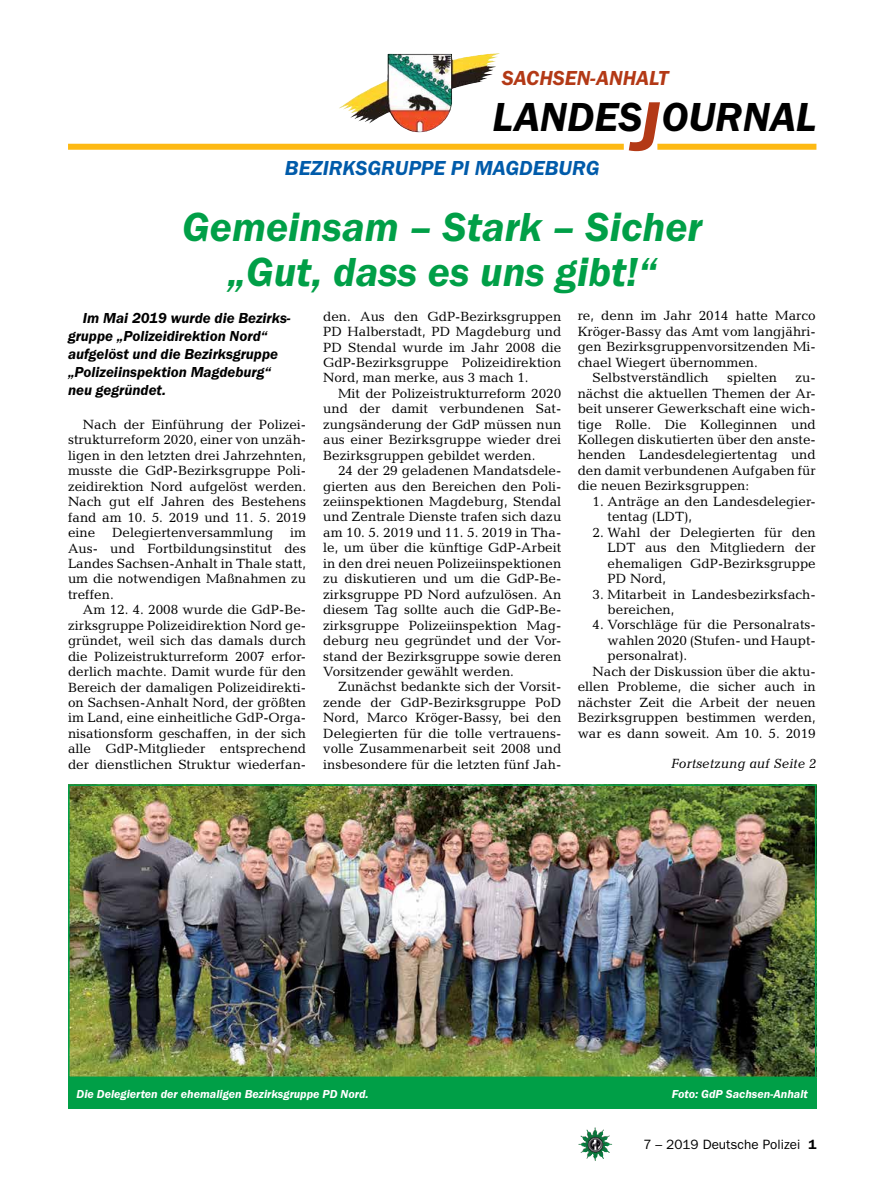
<style>
.page{position:relative;width:893px;height:1191px;background:#fff}
.page>*{position:absolute;margin:0;border:0;box-sizing:border-box;transform-origin:0 0}
.t1{font:italic 600 42px/45px "Franklin Gothic Itc T";color:#009f47;text-align:center}
.t2{font:italic 600 42px "Franklin Gothic Itc T";color:#000}
.t3{font:italic 600 21px "Franklin Gothic Itc T";color:#005baa}
.t4{font:italic 600 21px "Franklin Gothic Itc T";color:#b33916}
.t5{font:italic 600 15px/18px "Franklin Gothic Itc T";color:#000}
.t6{font:13.5px/15.5px "Candida";color:#000;text-align:justify}
.t7{font:13.5px "Franklin Gothic";color:#000}
.t8{font:italic 13.5px "Candida";color:#000}
.t9{font:italic 600 12px "Franklin Gothic Itc T";color:#fff}
.s1{font-size:72px;color:#b33916}
.s2{font-weight:600}
</style>
<div class="page">
<img style="left:578px;top:1127px;width:17px;height:25px">
<img style="left:339px;top:53px;width:158px;height:55px">
<div style="left:657px;top:144px;width:159px;height:6px;background:#fdb913"></div>
<div style="left:68px;top:144px;width:556px;height:6px;background:#fdb913"></div>
<img style="left:71px;top:787px;width:742px;height:288px">
<div style="left:68px;top:784px;width:748px;height:294px;border:2px solid #009f47"></div>
<div style="left:68px;top:1078px;width:748px;height:31px;background:#009f47"></div>
<h2 class="t4" style="left:502px;top:66px;width:168px">SACHSEN-ANHALT</h2>
<h1 class="t2" style="left:492px;top:93px;width:325px">LANDES<span class="s1">J</span>OURNAL</h1>
<h2 class="t3" style="left:285px;top:156px;width:249px">Bezirksgru ppe PI Magdebur</h2>
<h2 class="t3" style="left:586px;top:156px;width:15px">g</h2>
<h1 class="t1" style="left:182px;top:203px;width:522px">Gemeinsam – Stark – Sicher „Gut, dass es uns gibt!“</h1>
<p class="t5" style="left:68px;top:308px;width:224px;text-indent:15px">Im Mai 2019 wurde die Bezirks&shy;gruppe „Polizeidirektion Nord“ aufgelöst und die Bezirksgruppe „Polizeiinspektion Magdeburg“ neu gegründet.</p>
<p class="t6" style="left:68px;top:416px;width:240px;text-indent:15px">Nach der Einführung der Polizei&shy;strukturreform 2020, einer von unzäh&shy;ligen in den letzten drei Jahrzehnten, musste die GdP-Bezirksgruppe Poli&shy;zeidirektion Nord aufgelöst werden.<br>Nach gut elf Jahren des Bestehens fand am 10. 5. 2019 und 11. 5. 2019 eine Delegiertenversammlung im Aus- und Fortbildungsinstitut des Landes Sachsen-Anhalt in Thale statt, um die notwendigen Maßnahmen zu treffen.</p>
<p class="t6" style="left:68px;top:602px;width:240px;text-indent:15px">Am 12. 4. 2008 wurde die GdP-Be&shy;zirksgruppe Polizeidirektion Nord ge&shy;gründet, weil sich das damals durch die Polizeistrukturreform 2007 erfor&shy;derlich machte. Damit wurde für den Bereich der damaligen Polizeidirekti&shy;on Sachsen-Anhalt Nord, der größten im Land, eine einheitliche GdP-Orga&shy;nisationsform geschaffen, in der sich alle GdP-Mitglieder entsprechend der dienstlichen Struktur wiederfan-</p>
<p class="t6" style="left:323px;top:308px;width:240px">den. Aus den GdP-Bezirksgruppen PD Halberstadt, PD Magdeburg und PD Stendal wurde im Jahr 2008 die GdP-Bezirksgruppe Polizeidirektion Nord, man merke, aus 3 mach 1.</p>
<p class="t6" style="left:323px;top:385px;width:240px;text-indent:15px">Mit der Polizeistrukturreform 2020 und der damit verbundenen Sat&shy;zungsänderung der GdP müssen nun aus einer Bezirksgruppe wieder drei Bezirksgruppen gebildet werden.</p>
<p class="t6" style="left:323px;top:463px;width:240px;text-indent:15px">24 der 29 geladenen Mandatsdele&shy;gierten aus den Bereichen den Poli&shy;zeiinspektionen Magdeburg, Stendal und Zentrale Dienste trafen sich dazu am 10. 5. 2019 und 11. 5. 2019 in Tha&shy;le, um über die künftige GdP-Arbeit in den drei neuen Polizeiinspektionen zu diskutieren und um die GdP-Be&shy;zirksgruppe PD Nord aufzulösen. An diesem Tag sollte auch die GdP-Be&shy;zirksgruppe Polizeiinspektion Mag&shy;deburg neu gegründet und der Vor&shy;stand der Bezirksgruppe sowie deren Vorsitzender gewählt werden.</p>
<p class="t6" style="left:323px;top:679px;width:240px;text-indent:15px">Zunächst bedankte sich der Vorsit&shy;zende der GdP-Bezirksgruppe PoD Nord, Marco Kröger-Bassy, bei den Delegierten für die tolle vertrauens&shy;volle Zusammenarbeit seit 2008 und insbesondere für die letzten fünf Jah-</p>
<p class="t6" style="left:578px;top:308px;width:240px">re, denn im Jahr 2014 hatte Marco</p>
<p class="t6" style="left:578px;top:323px;width:240px">Kröger-Bassy das Amt vom langjähri-</p>
<p class="t6" style="left:578px;top:339px;width:240px">gen Bezirksgruppenvorsitzenden Mi-</p>
<p class="t6" style="left:578px;top:354px;width:182px">chael Wiegert übernommen.</p>
<p class="t6" style="left:593px;top:370px;width:118px">Selbstverständlich</p>
<p class="t6" style="left:727px;top:370px;width:52px">spielten</p>
<p class="t6" style="left:578px;top:370px;width:240px;text-indent:218px">zu&shy;nächst die aktuellen Themen der Ar&shy;beit unserer Gewerkschaft eine wich&shy;tige Rolle. Die Kolleginnen und Kollegen diskutierten über den anste&shy;henden Landesdelegiertentag und den damit verbundenen Aufgaben für die neuen Bezirksgruppen:</p>
<p class="t6" style="left:608px;top:493px;width:210px;text-indent:-15px">1. Anträge an den Landesdelegier&shy;tentag (LDT),</p>
<p class="t6" style="left:608px;top:524px;width:210px;text-indent:-15px">2. Wahl der Delegierten für den LDT aus den Mitgliedern der ehemaligen GdP-Bezirksgruppe PD Nord,</p>
<p class="t6" style="left:608px;top:586px;width:210px;text-indent:-15px">3. Mitarbeit in Landesbezirksfach&shy;bereichen,</p>
<p class="t6" style="left:593px;top:617px;width:225px">4. Vorschläge für die Personalrats-</p>
<p class="t6" style="left:608px;top:632px;width:210px">wahlen 2020 (Stufen- und Haupt-</p>
<p class="t6" style="left:608px;top:648px;width:81px">personalrat).</p>
<p class="t6" style="left:593px;top:663px;width:225px">Nach der Diskussion über die aktu-</p>
<p class="t6" style="left:578px;top:679px;width:240px">ellen Probleme, die sicher auch in</p>
<p class="t6" style="left:578px;top:694px;width:240px">nächster Zeit die Arbeit der neuen</p>
<p class="t6" style="left:578px;top:710px;width:240px">Bezirksgruppen bestimmen werden,</p>
<p class="t6" style="left:578px;top:725px;width:240px">war es dann soweit. Am 10. 5. 2019</p>
<p class="t8" style="left:671px;top:756px;width:147px">Fortsetzung auf Seite 2</p>
<p class="t9" style="left:77px;top:1086px;width:294px">Die Delegierten der ehemaligen Bezirksgruppe PD Nord.</p>
<p class="t9" style="left:672px;top:1086px;width:138px">Foto: GdP Sachsen-Anhalt</p>
<p class="t7" style="left:643px;top:1136px;width:175px">7 – 2019 Deutsche Polizei <span class="s2">1</span></p>
</div>
